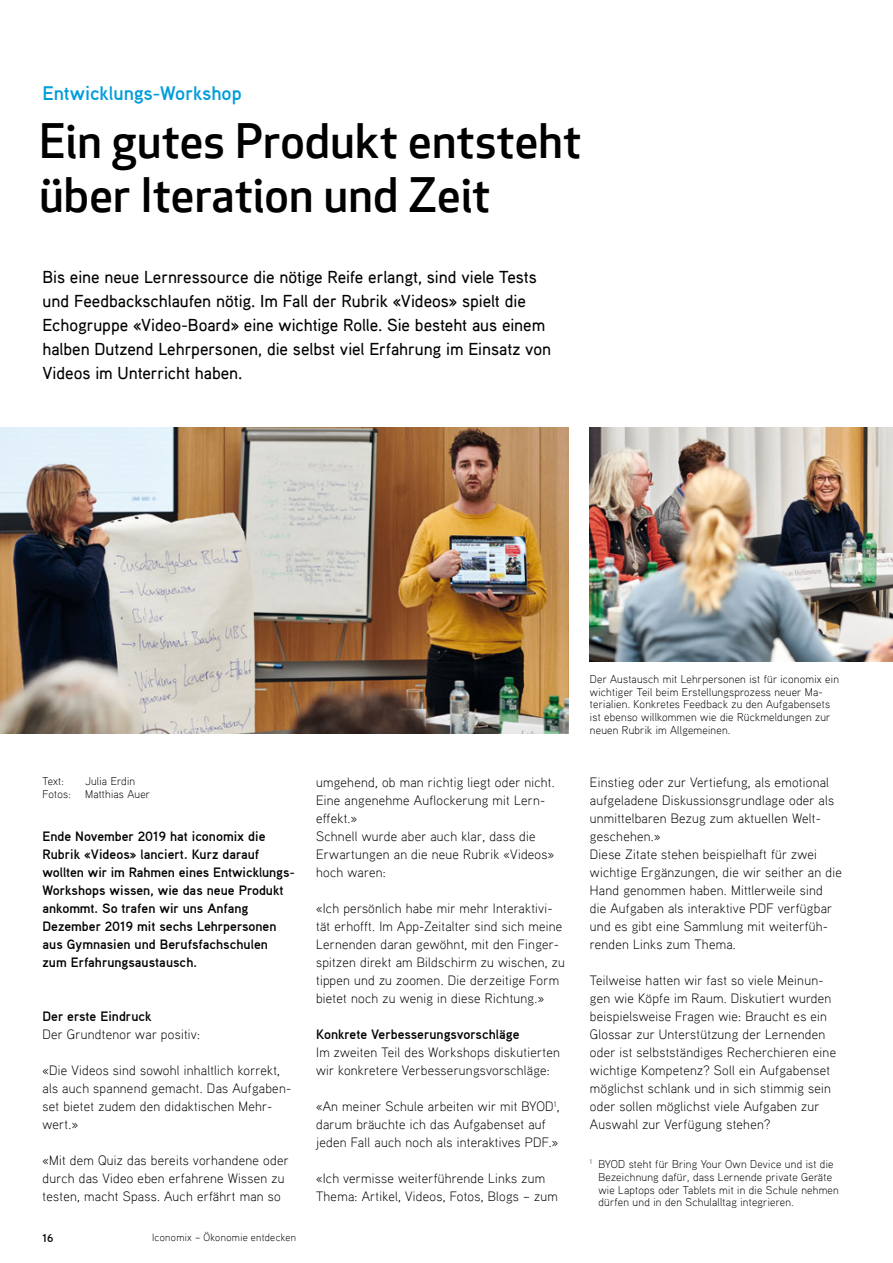
<style>
.page{position:relative;width:893px;height:1263px;background:#fff}
.page>*{position:absolute;margin:0;border:0;box-sizing:border-box;transform-origin:0 0}
.t1{font:500 46.5px/54px "Apex New";letter-spacing:.005em;color:#000}
.t2{font:700 19.5px "Aaux Pro OT";letter-spacing:-.005em;color:#009cda}
.t3{font:500 17.25px/24px "Aaux Pro OT";letter-spacing:-.005em;color:#000}
.t4{font:300 13.5px/18px "Aaux Pro OT";letter-spacing:.02em;color:#000}
.t5{font:700 13.5px/18px "Aaux Pro OT";color:#000}
.t6{font:300 11.25px/12.8px "Aaux Pro OT";letter-spacing:.02em;color:#000}
.t7{font:700 11.25px "Aaux Pro OT";color:#000}
.t8{font:300 10.5px "Aaux Pro OT";letter-spacing:.03em;color:#000}
</style>
<div class="page">
<img style="left:590px;top:427px;width:303px;height:234px">
<img style="left:0;top:427px;width:568px;height:306px">
<h2 class="t2" style="left:43px;top:81px;width:201px">Entwicklungs-Workshop</h2>
<h1 class="t1" style="left:39px;top:113px;width:543px">Ein gutes Produkt entsteht über Iteration und Zeit</h1>
<p class="t3" style="left:43px;top:265px;width:510px">Bis eine neue Lernressource die nötige Reife erlangt, sind viele Tests und Feedbackschlaufen nötig. Im Fall der Rubrik «Videos» spielt die Echogruppe «Video-Board» eine wichtige Rolle. Sie besteht aus einem halben Dutzend Lehrpersonen, die selbst viel Erfahrung im Einsatz von Videos im Unterricht haben.</p>
<p class="t6" style="left:43px;top:775px;width:23px">Text:</p>
<p class="t6" style="left:85px;top:775px;width:52px">Julia Erdin</p>
<p class="t6" style="left:43px;top:787px;width:30px">Fotos:</p>
<p class="t6" style="left:85px;top:787px;width:67px">Matthias Auer</p>
<p class="t5" style="left:43px;top:827px;width:254px">Ende November 2019 hat iconomix die Rubrik «Videos» lanciert. Kurz darauf wollten wir im Rahmen eines Entwicklungs-Workshops wissen, wie das neue Produkt ankommt. So trafen wir uns Anfang Dezember 2019 mit sechs Lehrpersonen aus Gymnasien und Berufsfachschulen zum Erfahrungsaustausch.</p>
<p class="t5" style="left:43px;top:1007px;width:111px">Der erste Eindruck</p>
<p class="t4" style="left:43px;top:1025px;width:159px">Der Grundtenor war positiv:</p>
<p class="t4" style="left:43px;top:1061px;width:250px">«Die Videos sind sowohl inhaltlich korrekt, als auch spannend gemacht. Das Aufgaben&shy;set bietet zudem den didaktischen Mehr&shy;wert.»</p>
<p class="t4" style="left:43px;top:1151px;width:248px">«Mit dem Quiz das bereits vorhandene oder durch das Video eben erfahrene Wissen zu testen, macht Spass. Auch erfährt man so</p>
<p class="t7" style="left:43px;top:1231px;width:12px">16</p>
<p class="t8" style="left:152px;top:1231px;width:146px">Iconomix – Ökonomie entdecken</p>
<p class="t4" style="left:316px;top:773px;width:240px">umgehend, ob man richtig liegt oder nicht.<br>Eine angenehme Auflockerung mit Lern&shy;effekt.»<br>Schnell wurde aber auch klar, dass die<br>Erwartungen an die neue Rubrik «Videos» hoch waren:</p>
<p class="t4" style="left:316px;top:899px;width:250px">«Ich persönlich habe mir mehr Interaktivi&shy;tät erhofft. Im App-Zeitalter sind sich meine Lernenden daran gewöhnt, mit den Finger&shy;spitzen direkt am Bildschirm zu wischen, zu tippen und zu zoomen. Die derzeitige Form bietet noch zu wenig in diese Richtung.»</p>
<p class="t5" style="left:316px;top:1025px;width:205px">Konkrete Verbesserungsvorschläge</p>
<p class="t4" style="left:316px;top:1043px;width:245px">Im zweiten Teil des Workshops diskutierten wir konkretere Verbesserungsvorschläge:</p>
<p class="t4" style="left:316px;top:1097px;width:245px">«An meiner Schule arbeiten wir mit BYOD<sup>1</sup>, darum bräuchte ich das Aufgabenset auf jeden Fall auch noch als interaktives PDF.»</p>
<p class="t4" style="left:316px;top:1169px;width:243px">«Ich vermisse weiterführende Links zum<br>Thema: Artikel, Videos, Fotos, Blogs – zum</p>
<p class="t6" style="left:590px;top:672px;width:251px">Der Austausch mit Lehrpersonen ist für iconomix ein wichtiger Teil beim Erstellungsprozess neuer Ma&shy;terialien. Konkretes Feedback zu den Aufgabensets ist ebenso willkommen wie die Rückmeldungen zur neuen Rubrik im Allgemeinen.</p>
<p class="t4" style="left:590px;top:773px;width:253px">Einstieg oder zur Vertiefung, als emotional aufgeladene Diskussionsgrundlage oder als unmittelbaren Bezug zum aktuellen Welt&shy;geschehen.»<br>Diese Zitate stehen beispielhaft für zwei wichtige Ergänzungen, die wir seither an die Hand genommen haben. Mittlerweile sind die Aufgaben als interaktive PDF verfügbar und es gibt eine Sammlung mit weiterfüh&shy;renden Links zum Thema.</p>
<p class="t4" style="left:590px;top:971px;width:248px">Teilweise hatten wir fast so viele Meinun&shy;gen wie Köpfe im Raum. Diskutiert wurden beispielsweise Fragen wie: Braucht es ein Glossar zur Unterstützung der Lernenden oder ist selbstständiges Recherchieren eine wichtige Kompetenz? Soll ein Aufgabenset möglichst schlank und in sich stimmig sein oder sollen möglichst viele Aufgaben zur Auswahl zur Verfügung stehen?</p>
<p class="t6" style="left:598px;top:1157px;width:242px;text-indent:-8px"><sup>1</sup> BYOD steht für Bring Your Own Device und ist die Bezeichnung dafür, dass Lernende private Geräte wie Laptops oder Tablets mit in die Schule nehmen dürfen und in den Schulalltag integrieren.</p>
</div>
